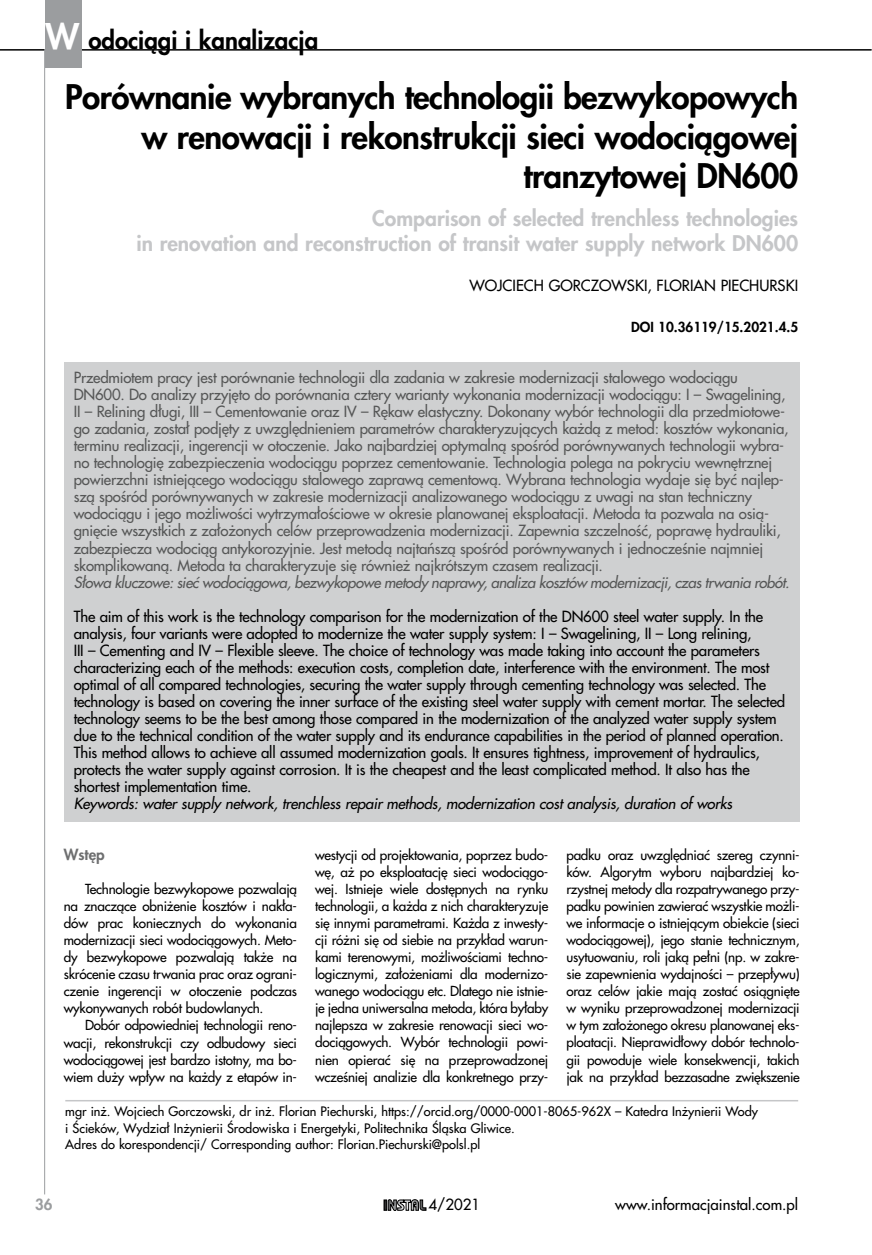
<style>
.page{position:relative;width:872px;height:1255px;background:#fff}
.page>*{position:absolute;margin:0;border:0;box-sizing:border-box;transform-origin:0 0}
.t1{font:800 33px/39.6px "Futura CE";letter-spacing:-.015em;color:#000;text-align:right}
.t2{font:800 24px "Futura CE";color:#000}
.t3{font:800 21px/25.2px "Futura CE";color:#c5c6c8;text-align:right}
.t4{font:500 15px/17.1px "Futura CE";letter-spacing:-.015em;color:#565757}
.t5{font:500 15px/17.1px "Futura CE";letter-spacing:-.015em;color:#000}
.t6{font:italic 15px "Futura CE";letter-spacing:-.03em;color:#565757}
.t7{font:italic 15px "Futura CE";letter-spacing:-.015em;color:#000}
.t8{font:800 15px "Futura CE";color:#6e6f70}
.t9{font:800 15px "Futura CE";color:#9b9d9f}
.t10{font:500 13.5px/17px "Futura CE";letter-spacing:-.015em;color:#000;text-align:justify}
.t11{font:800 13.5px "Futura CE";color:#000}
.t12{font:500 12.75px/16.5px "Futura CE";color:#000}
.s1{font-size:34.5px;color:#fff}
</style>
<div class="page">
<hr style="left:0;top:49px;width:871px;height:1px;background:#000">
<div style="left:45px;top:0;width:37px;height:67px;background:#9b9d9f"></div>
<hr style="left:44px;top:49px;width:1px;height:1145px;background:#9b9d9f">
<div style="left:64px;top:362px;width:735px;height:460px;background:#cfd0d1"></div>
<hr style="left:65px;top:1099px;width:733px;height:2px;background:#c5c6c8">
<svg style="left:383px;top:1199px;width:44px;height:12px"></svg>
<svg style="left:384px;top:1199px;width:42px;height:11px"></svg>
<h2 class="t2" style="left:45px;top:23px;width:274px"><span class="s1">W</span> odociągi i kanalizacja</h2>
<h1 class="t1" style="left:65px;top:75px;width:734px">Porównanie wybranych technologii bezwykopowych w renowacji i rekonstrukcji sieci wodociągowej tranzytowej DN600</h1>
<h3 class="t3" style="left:136px;top:205px;width:663px">Comparison of selected trenchless technologies<br>in renovation and reconstruction of transit water supply network DN600</h3>
<p class="t5" style="left:469px;top:276px;width:330px">WOJCIECH GORCZOWSKI, FLORIAN PIECHURSKI</p>
<p class="t11" style="left:631px;top:317px;width:168px">DOI 10.36119/15.2021.4.5</p>
<p class="t4" style="left:74px;top:368px;width:716px">Przedmiotem pracy jest porównanie technologii dla zadania w zakresie modernizacji stalowego wodociągu DN600. Do analizy przyjęto do porównania cztery warianty wykonania modernizacji wodociągu: I – Swagelining, II – Relining długi, III – Cementowanie oraz IV – Rękaw elastyczny. Dokonany wybór technologii dla przedmiotowe&shy;go zadania, został podjęty z uwzględnieniem parametrów charakteryzujących każdą z metod: kosztów wykonania, terminu realizacji, ingerencji w otoczenie. Jako najbardziej optymalną spośród porównywanych technologii wybra&shy;no technologię zabezpieczenia wodociągu poprzez cementowanie. Technologia polega na pokryciu wewnętrznej powierzchni istniejącego wodociągu stalowego zaprawą cementową. Wybrana technologia wydaje się być najlep&shy;szą spośród porównywanych w zakresie modernizacji analizowanego wodociągu z uwagi na stan techniczny wodociągu i jego możliwości wytrzymałościowe w okresie planowanej eksploatacji. Metoda ta pozwala na osią&shy;gnięcie wszystkich z założonych celów przeprowadzenia modernizacji. Zapewnia szczelność, poprawę hydrauliki, zabezpiecza wodociąg antykorozyjnie. Jest metodą najtańszą spośród porównywanych i jednocześnie najmniej skomplikowaną. Metoda ta charakteryzuje się również najkrótszym czasem realizacji.</p>
<p class="t6" style="left:74px;top:571px;width:717px">Słowa kluczowe: sieć wodociągowa, bezwykopowe metody naprawy, analiza kosztów modernizacji, czas trwania robót.</p>
<p class="t5" style="left:74px;top:607px;width:713px">The aim of this work is the technology comparison for the modernization of the DN600 steel water supply. In the analysis, four variants were adopted to modernize the water supply system: I – Swagelining, II – Long relining,<br>III – Cementing and IV – Flexible sleeve. The choice of technology was made taking into account the parameters characterizing each of the methods: execution costs, completion date, interference with the environment. The most optimal of all compared technologies, securing the water supply through cementing technology was selected. The technology is based on covering the inner surface of the existing steel water supply with cement mortar. The selected technology seems to be the best among those compared in the modernization of the analyzed water supply system due to the technical condition of the water supply and its endurance capabilities in the period of planned operation.<br>This method allows to achieve all assumed modernization goals. It ensures tightness, improvement of hydraulics, protects the water supply against corrosion. It is the cheapest and the least complicated method. It also has the shortest implementation time.</p>
<p class="t7" style="left:74px;top:792px;width:660px">Keywords: water supply network, trenchless repair methods, modernization cost analysis, duration of works</p>
<p class="t8" style="left:64px;top:843px;width:42px">Wstęp</p>
<p class="t10" style="left:64px;top:880px;width:235px;text-indent:21px">Technologie bezwykopowe pozwalają na znaczące obniżenie kosztów i nakła&shy;dów prac koniecznych do wykonania modernizacji sieci wodociągowych. Meto&shy;dy bezwykopowe pozwalają także na skrócenie czasu trwania prac oraz ograni&shy;czenie ingerencji w otoczenie podczas wykonywanych robót budowlanych.</p>
<p class="t10" style="left:64px;top:1016px;width:235px;text-indent:21px">Dobór odpowiedniej technologii reno&shy;wacji, rekonstrukcji czy odbudowy sieci wodociągowej jest bardzo istotny, ma bo&shy;wiem duży wpływ na każdy z etapów in-</p>
<p class="t10" style="left:315px;top:846px;width:235px">westycji od projektowania, poprzez budo&shy;wę, aż po eksploatację sieci wodociągo&shy;wej. Istnieje wiele dostępnych na rynku technologii, a każda z nich charakteryzuje się innymi parametrami. Każda z inwesty&shy;cji różni się od siebie na przykład warun&shy;kami terenowymi, możliwościami techno&shy;logicznymi, założeniami dla modernizo&shy;wanego wodociągu etc. Dlatego nie istnie&shy;je jedna uniwersalna metoda, która byłaby najlepsza w zakresie renowacji sieci wo&shy;dociągowych. Wybór technologii powi&shy;nien opierać się na przeprowadzonej wcześniej analizie dla konkretnego przy-</p>
<p class="t10" style="left:566px;top:846px;width:235px">padku oraz uwzględniać szereg czynni&shy;ków. Algorytm wyboru najbardziej ko&shy;rzystnej metody dla rozpatrywanego przy&shy;padku powinien zawierać wszystkie możli&shy;we informacje o istniejącym obiekcie (sieci wodociągowej), jego stanie technicznym, usytuowaniu, roli jaką pełni (np. w zakre&shy;sie zapewnienia wydajności – przepływu) oraz celów jakie mają zostać osiągnięte w wyniku przeprowadzonej modernizacji w tym założonego okresu planowanej eks&shy;ploatacji. Nieprawidłowy dobór technolo&shy;gii powoduje wiele konsekwencji, takich jak na przykład bezzasadne zwiększenie</p>
<p class="t12" style="left:65px;top:1102px;width:694px">mgr inż. Wojciech Gorczowski, dr inż. Florian Piechurski, https://orcid.org/0000-0001-8065-962X – Katedra Inżynierii Wody i Ścieków, Wydział Inżynierii Środowiska i Energetyki, Politechnika Śląska Gliwice.<br>Adres do korespondencji/ Corresponding author: Florian.Piechurski@polsl.pl</p>
<p class="t9" style="left:35px;top:1193px;width:19px">36</p>
<p class="t5" style="left:428px;top:1195px;width:53px">4/2021</p>
<p class="t5" style="left:615px;top:1195px;width:184px">www.informacjainstal.com.pl</p>
</div>
